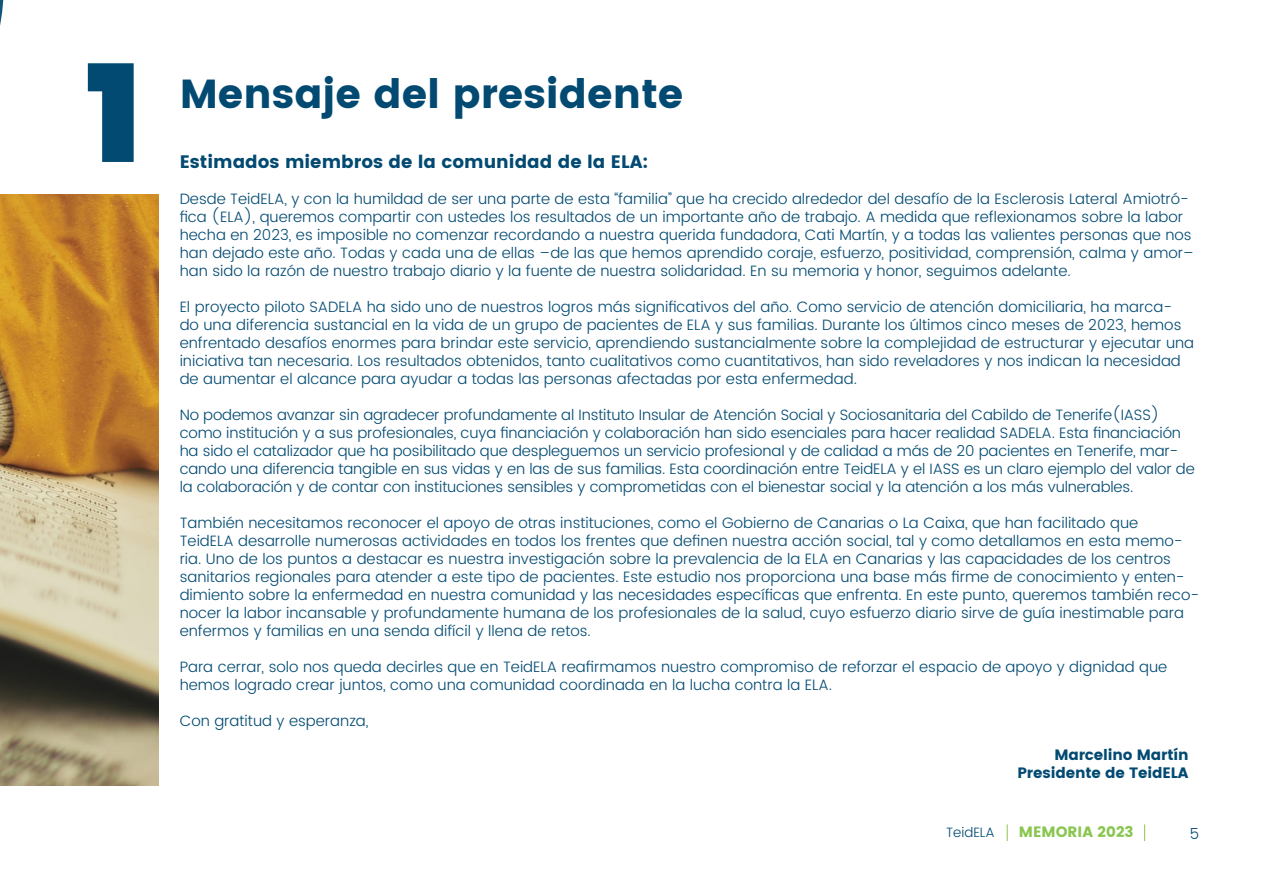
<style>
.page{position:relative;width:1263px;height:893px;background:#fff}
.page>*{position:absolute;margin:0;border:0;box-sizing:border-box;transform-origin:0 0}
.t1{font:900 135px "Poppins";color:#024a72}
.t2{font:40.5px "Poppins";color:#024a72}
.t3{font:18px "Poppins";color:#024a72}
.t4{font:300 15px/18px "Poppins";color:#024a72}
.t5{font:15px "Poppins";letter-spacing:-.01em;color:#024a72}
.t6{font:15px "Poppins";color:#89c650}
.t7{font:300 13.5px "Poppins";color:#024a72}
</style>
<div class="page">
<svg style="left:1007px;top:824px;width:1px;height:17px"></svg>
<svg style="left:1144px;top:824px;width:1px;height:17px"></svg>
<img style="left:0;top:195px;width:158px;height:591px">
<svg style="left:0;top:0;width:5px;height:765px"></svg>
<p class="t1" style="left:86px;top:36px;width:55px">1</p>
<p class="t2" style="left:180px;top:70px;width:505px">Mensaje del presidente</p>
<p class="t3" style="left:180px;top:151px;width:470px">Estimados miembros de la comunidad de la ELA:</p>
<p class="t4" style="left:180px;top:190px;width:1016px">Desde TeidELA, y con la humildad de ser una parte de esta “familia” que ha crecido alrededor del desafío de la Esclerosis Lateral Amiotró&shy;fica (ELA), queremos compartir con ustedes los resultados de un importante año de trabajo. A medida que reflexionamos sobre la labor hecha en 2023, es imposible no comenzar recordando a nuestra querida fundadora, Cati Martín, y a todas las valientes personas que nos han dejado este año. Todas y cada una de ellas –de las que hemos aprendido coraje, esfuerzo, positividad, comprensión, calma y amor– han sido la razón de nuestro trabajo diario y la fuente de nuestra solidaridad. En su memoria y honor, seguimos adelante.</p>
<p class="t4" style="left:180px;top:298px;width:1016px">El proyecto piloto SADELA ha sido uno de nuestros logros más significativos del año. Como servicio de atención domiciliaria, ha marca&shy;do una diferencia sustancial en la vida de un grupo de pacientes de ELA y sus familias. Durante los últimos cinco meses de 2023, hemos enfrentado desafíos enormes para brindar este servicio, aprendiendo sustancialmente sobre la complejidad de estructurar y ejecutar una iniciativa tan necesaria. Los resultados obtenidos, tanto cualitativos como cuantitativos, han sido reveladores y nos indican la necesidad de aumentar el alcance para ayudar a todas las personas afectadas por esta enfermedad.</p>
<p class="t4" style="left:180px;top:406px;width:1017px">No podemos avanzar sin agradecer profundamente al Instituto Insular de Atención Social y Sociosanitaria del Cabildo de Tenerife(IASS) como institución y a sus profesionales, cuya financiación y colaboración han sido esenciales para hacer realidad SADELA. Esta financiación ha sido el catalizador que ha posibilitado que despleguemos un servicio profesional y de calidad a más de 20 pacientes en Tenerife, mar&shy;cando una diferencia tangible en sus vidas y en las de sus familias. Esta coordinación entre TeidELA y el IASS es un claro ejemplo del valor de la colaboración y de contar con instituciones sensibles y comprometidas con el bienestar social y la atención a los más vulnerables.</p>
<p class="t4" style="left:180px;top:514px;width:960px">También necesitamos reconocer el apoyo de otras instituciones, como el Gobierno de Canarias o La Caixa, que han facilitado que</p>
<p class="t4" style="left:180px;top:532px;width:1021px">TeidELA desarrolle numerosas actividades en todos los frentes que definen nuestra acción social, tal y como detallamos en esta memo&shy;ria. Uno de los puntos a destacar es nuestra investigación sobre la prevalencia de la ELA en Canarias y las capacidades de los centros sanitarios regionales para atender a este tipo de pacientes. Este estudio nos proporciona una base más firme de conocimiento y enten&shy;dimiento sobre la enfermedad en nuestra comunidad y las necesidades específicas que enfrenta. En este punto, queremos también reco&shy;nocer la labor incansable y profundamente humana de los profesionales de la salud, cuyo esfuerzo diario sirve de guía inestimable para enfermos y familias en una senda difícil y llena de retos.</p>
<p class="t4" style="left:180px;top:658px;width:989px">Para cerrar, solo nos queda decirles que en TeidELA reafirmamos nuestro compromiso de reforzar el espacio de apoyo y dignidad que hemos logrado crear juntos, como una comunidad coordinada en la lucha contra la ELA.</p>
<p class="t4" style="left:180px;top:712px;width:190px">Con gratitud y esperanza,</p>
<p class="t5" style="left:1054px;top:746px;width:136px">Marcelino Martín</p>
<p class="t5" style="left:1017px;top:764px;width:172px">Presidente de TeidELA</p>
<p class="t7" style="left:946px;top:823px;width:50px">TeidELA</p>
<p class="t6" style="left:1019px;top:823px;width:116px">MEMORIA 2023</p>
<p class="t4" style="left:1190px;top:826px;width:11px">5</p>
</div>
